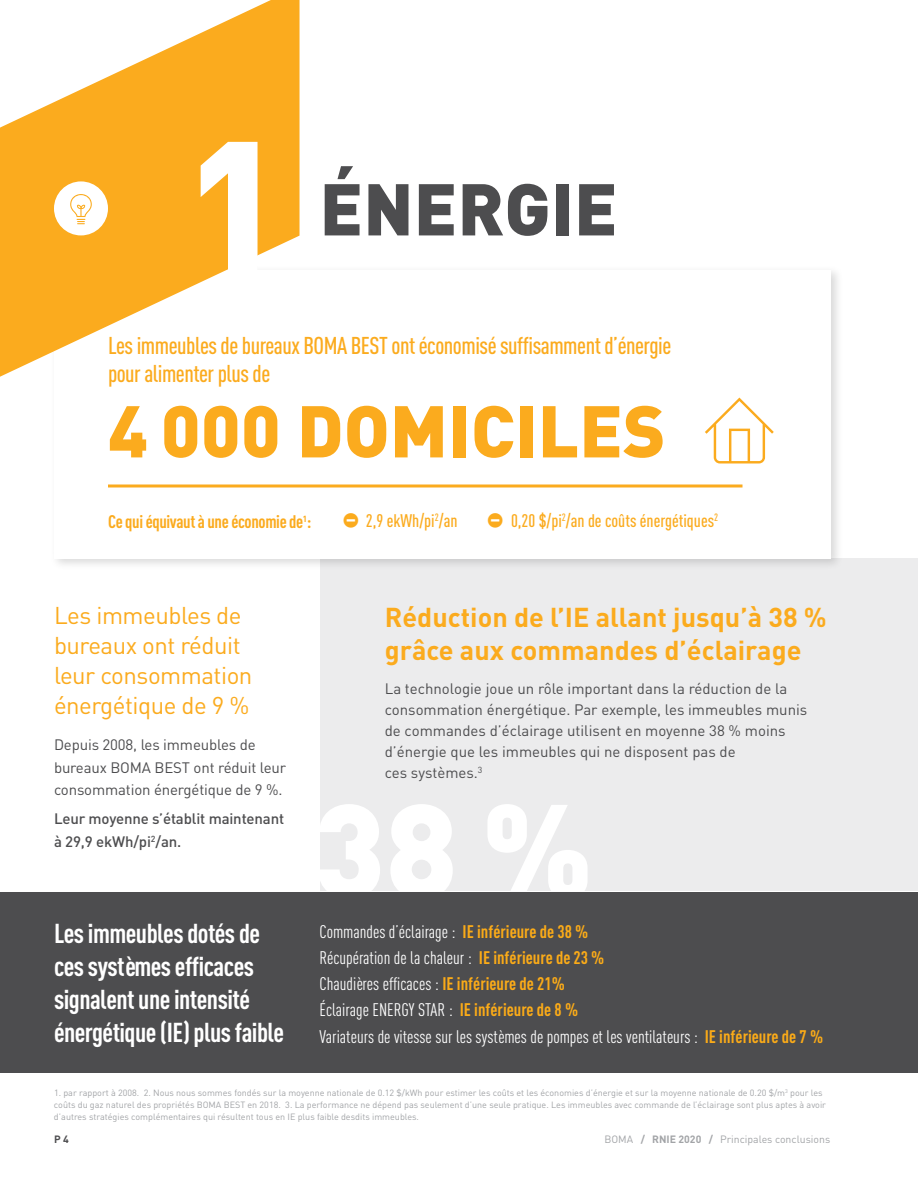
<style>
.page{position:relative;width:918px;height:1188px;background:#fff}
.page>*{position:absolute;margin:0;border:0;box-sizing:border-box;transform-origin:0 0}
.t1{font:900 180px "DIN";color:#fff}
.t2{font:900 72px "DIN";color:#fbab1e}
.t3{font:900 72px "DIN";color:#4d4d4f}
.t4{font:700 27px/33px "DIN Cond";letter-spacing:-.02em;color:#fff}
.t5{font:700 27px/33px "DIN";color:#fbab1e}
.t6{font:500 24px/28.5px "DIN Cond";letter-spacing:-.02em;color:#fbab1e}
.t7{font:24px/30px "DIN";letter-spacing:-.02em;color:#fbab1e}
.t8{font:18px/26.2px "DIN Cond";color:#fff}
.t9{font:500 18px "DIN Cond";color:#fbab1e}
.t10{font:18px "DIN Cond Bold Alternate";letter-spacing:-.02em;color:#fbab1e}
.t11{font:15px/21px "DIN";color:#4d4d4f}
.t12{font:500 15px/22.5px "DIN";letter-spacing:-.01em;color:#4d4d4f}
.t13{font:10.5px "DIN";color:#a2a4a7}
.t14{font:700 10.5px "DIN";color:#4d4d4f}
.t15{font:9px/12px "DIN";color:#a2a4a7}
.s1{font-weight:700;color:#fbab18}
.s2{font-weight:700}
</style>
<div class="page">
<div style="left:320px;top:558px;width:598px;height:333px;background:#ececed"></div>
<div style="left:50px;top:265px;width:793px;height:306px;background:#000;opacity:.15"></div>
<div style="left:55px;top:270px;width:776px;height:288px;background:#fff"></div>
<div style="left:0;top:892px;width:918px;height:181px;background:#4d4d4f"></div>
<hr style="left:917px;top:270px;width:1px;height:284px;background:#4d4d4f">
<svg style="left:0;top:0;width:300px;height:377px;fill:#fbab1e"></svg>
<div style="left:54px;top:181px;width:54px;height:54px;background:#fff;border-radius:50%"></div>
<svg style="left:70px;top:194px;width:22px;height:30px"></svg>
<svg style="left:705px;top:398px;width:69px;height:65px"></svg>
<svg style="left:108px;top:484px;width:634px;height:4px;background:#fbbf56"></svg>
<h1 class="t1" style="left:184px;top:87px;width:102px">1</h1>
<h2 class="t3" style="left:320px;top:162px;width:300px">ÉNERGIE</h2>
<h3 class="t6" style="left:108px;top:330px;width:565px">Les immeubles de bureaux BOMA BEST ont économisé suffisamment d’énergie pour alimenter plus de</h3>
<h2 class="t2" style="left:108px;top:384px;width:559px">4 000 DOMICILES</h2>
<h3 class="t10" style="left:108px;top:510px;width:205px">Ce qui équivaut à une économie de<sup>1</sup>:</h3>
<h3 class="t9" style="left:366px;top:510px;width:93px">2,9 ekWh/pi<sup>2</sup>/an</h3>
<h3 class="t9" style="left:511px;top:510px;width:209px">0,20 $/pi<sup>2</sup>/an de coûts énergétiques<sup>2</sup></h3>
<h3 class="t7" style="left:54px;top:600px;width:200px">Les immeubles de bureaux ont réduit leur consommation énergétique de 9 %</h3>
<h3 class="t11" style="left:54px;top:733px;width:234px;line-height:22.5px">Depuis 2008, les immeubles de bureaux BOMA BEST ont réduit leur consommation énergétique de 9 %.</h3>
<h3 class="t12" style="left:54px;top:807px;width:232px">Leur moyenne s’établit maintenant à 29,9 ekWh/pi<sup>2</sup>/an.</h3>
<h3 class="t4" style="left:54px;top:916px;width:232px">Les immeubles dotés de ces systèmes efficaces signalent une intensité énergétique (IE) plus faible</h3>
<h3 class="t5" style="left:385px;top:599px;width:444px">Réduction de l’IE allant jusqu’à 38 % grâce aux commandes d’éclairage</h3>
<p class="t11" style="left:385px;top:678px;width:424px">La technologie joue un rôle important dans la réduction de la consommation énergétique. Par exemple, les immeubles munis de commandes d’éclairage utilisent en moyenne 38 % moins d’énergie que les immeubles qui ne disposent pas de<br>ces systèmes.<sup>3</sup></p>
<p class="t8" style="left:320px;top:918px;width:505px">Commandes d’éclairage : <span class="s1">IE inférieure de 38 %<br></span>Récupération de la chaleur : <span class="s1">IE inférieure de 23 %<br></span>Chaudières efficaces : <span class="s1">IE inférieure de 21%<br></span>Éclairage ENERGY STAR : <span class="s1">IE inférieure de 8 %<br></span>Variateurs de vitesse sur les systèmes de pompes et les ventilateurs : <span class="s1">IE inférieure de 7 %</span></p>
<p class="t15" style="left:54px;top:1086px;width:774px">1. par rapport à 2008. 2. Nous nous sommes fondés sur la moyenne nationale de 0.12 $/kWh pour estimer les coûts et les économies d’énergie et sur la moyenne nationale de 0.20 $/m<sup>3</sup> pour les coûts du gaz naturel des propriétés BOMA BEST en 2018. 3. La performance ne dépend pas seulement d’une seule pratique. Les immeubles avec commande de l’éclairage sont plus aptes à avoir d’autres stratégies complémentaires qui résultent tous en IE plus faible desdits immeubles.</p>
<p class="t14" style="left:54px;top:1132px;width:16px">P 4</p>
<p class="t13" style="left:604px;top:1132px;width:227px">BOMA <span class="s2">/ RNIE 2020 /</span> Principales conclusions</p>
</div>
